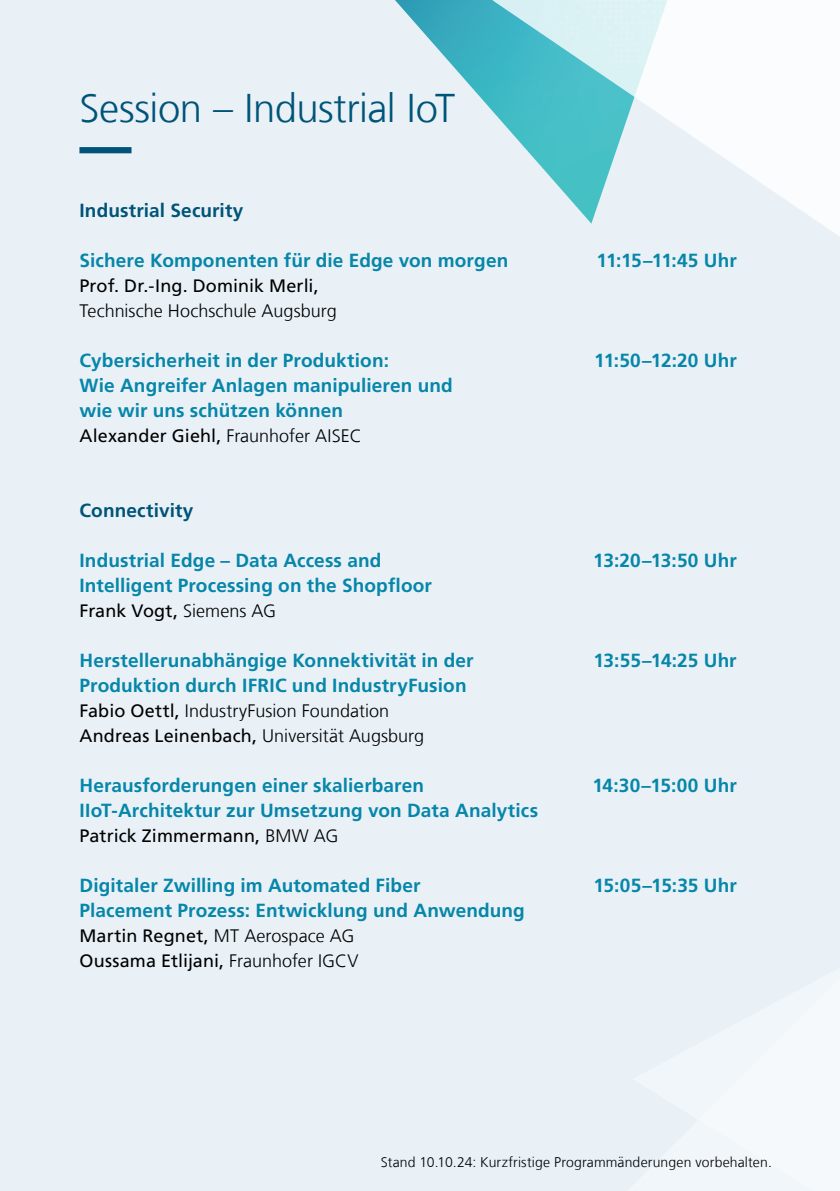
<style>
.page{position:relative;width:840px;height:1191px;background:#fff}
.page>*{position:absolute;margin:0;border:0;box-sizing:border-box;transform-origin:0 0}
.t1{font:300 40px "Frutiger LT Com";letter-spacing:-.01em;color:#005477}
.t2{font:700 19px/25px "Frutiger LT Com";letter-spacing:.005em;color:#0686a9}
.t3{font:700 19px "Frutiger LT Com";letter-spacing:.005em;color:#005477}
.t4{font:18px/25px "Frutiger LT Com";letter-spacing:.005em;color:#000}
.t5{font:300 18px/25px "Frutiger LT Com";color:#000}
.t6{font:300 14px "Frutiger LT Com";letter-spacing:.01em;color:#000}
.s1{font-weight:300}
.s2{font-weight:400}
</style>
<div class="page">
<div style="left:0;top:0;width:839px;height:1191px;background:#e9f1f7"></div>
<svg style="left:699px;top:980px;width:140px;height:211px;fill:#f6f9fb"></svg>
<img style="left:395px;top:0;width:97px;height:111px">
<svg style="left:492px;top:0;width:347px;height:236px"></svg>
<svg style="left:79px;top:147px;width:506px;height:6px"></svg>
<h1 class="t1" style="left:79px;top:85px;width:377px">Session – Industrial IoT</h1>
<p class="t3" style="left:79px;top:199px;width:165px">Industrial Security</p>
<p class="t2" style="left:79px;top:248px;width:430px">Sichere Komponenten für die Edge von morgen</p>
<p class="t4" style="left:79px;top:273px;width:241px">Prof. Dr.-Ing. Dominik Merli,</p>
<p class="t5" style="left:79px;top:298px;width:259px">Technische Hochschule Augsburg</p>
<p class="t2" style="left:79px;top:348px;width:375px">Cybersicherheit in der Produktion:<br>Wie Angreifer Anlagen manipulieren und wie wir uns schützen können</p>
<p class="t4" style="left:79px;top:423px;width:283px">Alexander Giehl, <span class="s1">Fraunhofer AISEC</span></p>
<p class="t3" style="left:79px;top:499px;width:115px">Connectivity</p>
<p class="t2" style="left:79px;top:548px;width:354px">Industrial Edge – Data Access and<br>Intelligent Processing on the Shopfloor</p>
<p class="t4" style="left:79px;top:598px;width:198px">Frank Vogt, <span class="s1">Siemens AG</span></p>
<p class="t2" style="left:79px;top:648px;width:395px">Herstellerunabhängige Konnektivität in der<br>Produktion durch IFRIC und IndustryFusion</p>
<p class="t5" style="left:79px;top:698px;width:346px"><span class="s2">Fabio Oettl,</span> IndustryFusion Foundation<br><span class="s2">Andreas Leinenbach,</span> Universität Augsburg</p>
<p class="t2" style="left:79px;top:773px;width:460px">Herausforderungen einer skalierbaren<br>IIoT-Architektur zur Umsetzung von Data Analytics</p>
<p class="t4" style="left:79px;top:823px;width:260px">Patrick Zimmermann, <span class="s1">BMW AG</span></p>
<p class="t2" style="left:79px;top:873px;width:446px">Digitaler Zwilling im Automated Fiber<br>Placement Prozess: Entwicklung und Anwendung</p>
<p class="t4" style="left:79px;top:923px;width:280px">Martin Regnet, <span class="s1">MT Aerospace AG<br></span>Oussama Etlijani, <span class="s1">Fraunhofer IGCV</span></p>
<p class="t2" style="left:596px;top:248px;width:142px">11:15–11:45 Uhr</p>
<p class="t2" style="left:594px;top:348px;width:144px">11:50–12:20 Uhr</p>
<p class="t2" style="left:593px;top:548px;width:145px">13:20–13:50 Uhr</p>
<p class="t2" style="left:593px;top:648px;width:145px">13:55–14:25 Uhr</p>
<p class="t2" style="left:592px;top:773px;width:146px">14:30–15:00 Uhr</p>
<p class="t2" style="left:593px;top:873px;width:145px">15:05–15:35 Uhr</p>
<p class="t6" style="left:380px;top:1154px;width:392px">Stand 10.10.24: Kurzfristige Programmänderungen vorbehalten.</p>
</div>
